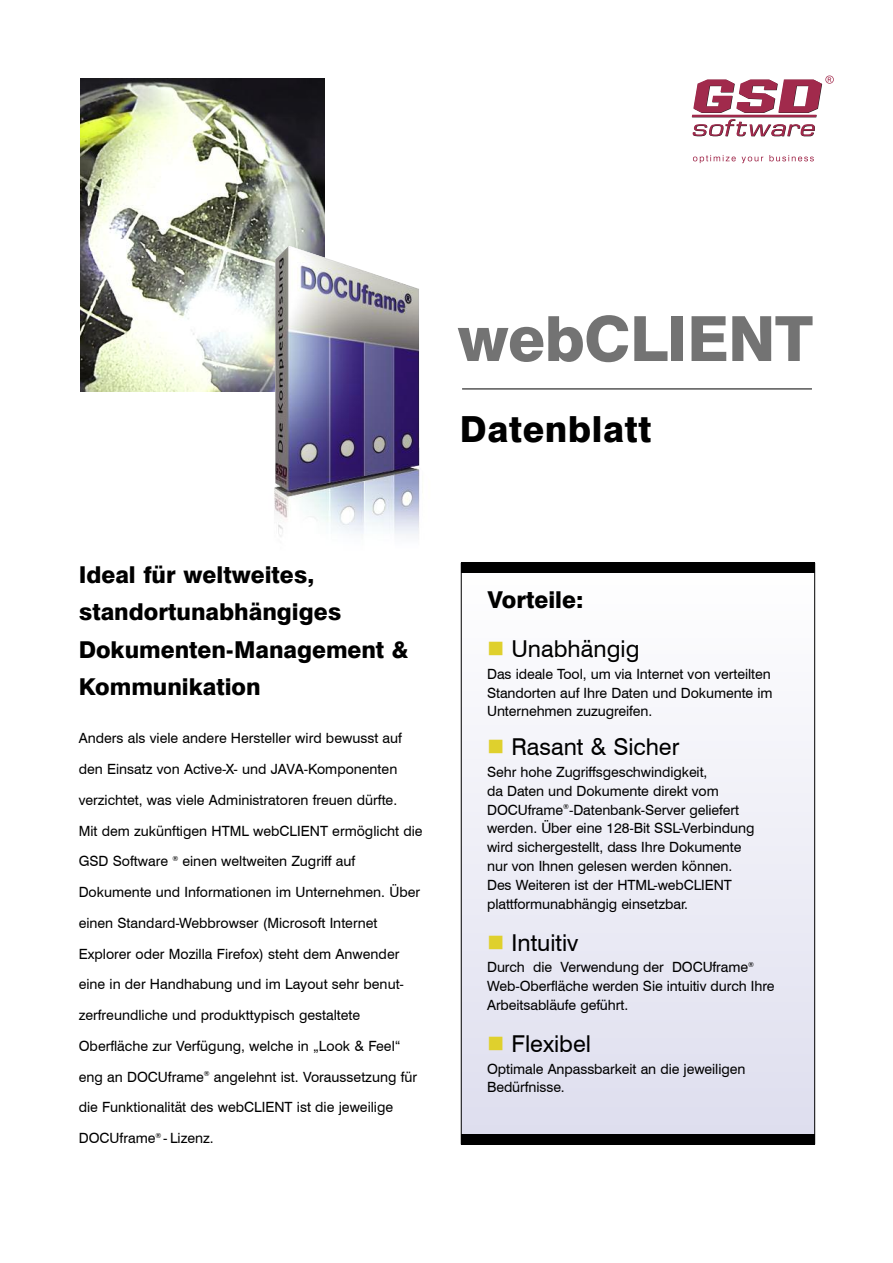
<style>
.page{position:relative;width:893px;height:1263px;background:#fff}
.page>*{position:absolute;margin:0;border:0;box-sizing:border-box;transform-origin:0 0}
.t1{font:800 62.25px "Swiss 721 BT";letter-spacing:-.01em;color:#737373}
.t2{font:800 36px "Swiss 721 BT";letter-spacing:.02em;color:#000}
.t3{font:800 23.25px/37.5px "Swiss 721 BT";color:#000}
.t4{font:23.25px "Swiss 721 BT";color:#000}
.t5{font:14.1px/30.8px "Swiss 721 BT";color:#000}
.s1{color:#dfd02d}
</style>
<div class="page">
<div style="left:461px;top:563px;width:354px;height:581px;background:linear-gradient(to bottom,#fff,#dde)"></div>
<hr style="left:462px;top:388px;width:350px;height:1px;background:#000">
<img style="left:81px;top:79px;width:243px;height:312px">
<svg style="left:220px;top:246px;width:265px;height:146px"></svg>
<img style="left:223px;top:246px;width:243px;height:291px">
<div style="left:461px;top:563px;width:354px;height:10px;background:#000"></div>
<div style="left:461px;top:1134px;width:354px;height:10px;background:#000"></div>
<svg style="left:693px;top:155px;width:70px;height:8px"></svg>
<svg style="left:769px;top:155px;width:45px;height:6px"></svg>
<hr style="left:692px;top:115px;width:125px;height:2px;background:#231f20">
<svg style="left:692px;top:119px;width:123px;height:18px"></svg>
<hr style="left:692px;top:115px;width:124px;height:2px;background:#a12a4c">
<svg style="left:693px;top:76px;width:141px;height:37px"></svg>
<h1 class="t1" style="left:458px;top:301px;width:357px">webCLIENT</h1>
<h2 class="t2" style="left:460px;top:408px;width:193px">Datenblatt</h2>
<h3 class="t3" style="left:79px;top:555px;width:331px">Ideal für weltweites, standortunabhängiges<br>Dokumenten-Management &amp;<br>Kommunikation</h3>
<p class="t5" style="left:79px;top:723px;width:345px">Anders als viele andere Hersteller wird bewusst auf den Einsatz von Active-X- und JAVA-Komponenten verzichtet, was viele Administratoren freuen dürfte.<br>Mit dem zukünftigen HTML webCLIENT ermöglicht die GSD Software <sup>®</sup> einen weltweiten Zugriff auf Dokumente und Informationen im Unternehmen. Über einen Standard-Webbrowser (Microsoft Internet Explorer oder Mozilla Firefox) steht dem Anwender eine in der Handhabung und im Layout sehr benut&shy;zerfreundliche und produkttypisch gestaltete Oberfläche zur Verfügung, welche in „Look &amp; Feel“ eng an DOCUframe<sup>®</sup> angelehnt ist. Voraussetzung für die Funktionalität des webCLIENT ist die jeweilige DOCUframe<sup>®</sup> - Lizenz.</p>
<h3 class="t3" style="left:488px;top:581px;width:97px">Vorteile:</h3>
<h3 class="t4" style="left:487px;top:635px;width:154px"><span class="s1">■</span> Unabhängig</h3>
<p class="t5" style="left:487px;top:664px;width:287px;line-height:18.8px">Das ideale Tool, um via Internet von verteilten<br>Standorten auf Ihre Daten und Dokumente im<br>Unternehmen zuzugreifen.</p>
<h3 class="t4" style="left:487px;top:733px;width:194px"><span class="s1">■</span> Rasant &amp; Sicher</h3>
<p class="t5" style="left:487px;top:763px;width:269px;line-height:18.8px">Sehr hohe Zugriffsgeschwindigkeit,<br>da Daten und Dokumente direkt vom DOCUframe<sup>®</sup>-Datenbank-Server geliefert werden. Über eine 128-Bit SSL-Verbindung wird sichergestellt, dass Ihre Dokumente nur von Ihnen gelesen werden können.<br>Des Weiteren ist der HTML-webCLIENT plattformunabhängig einsetzbar.</p>
<h3 class="t4" style="left:487px;top:928px;width:93px"><span class="s1">■</span> Intuitiv</h3>
<p class="t5" style="left:487px;top:958px;width:289px;line-height:18.8px">Durch die Verwendung der DOCUframe<sup>®<br></sup>Web-Oberfläche werden Sie intuitiv durch Ihre<br>Arbeitsabläufe geführt.</p>
<h3 class="t4" style="left:487px;top:1029px;width:105px"><span class="s1">■</span> Flexibel</h3>
<p class="t5" style="left:487px;top:1059px;width:260px;line-height:18.8px">Optimale Anpassbarkeit an die jeweiligen<br>Bedürfnisse.</p>
</div>
